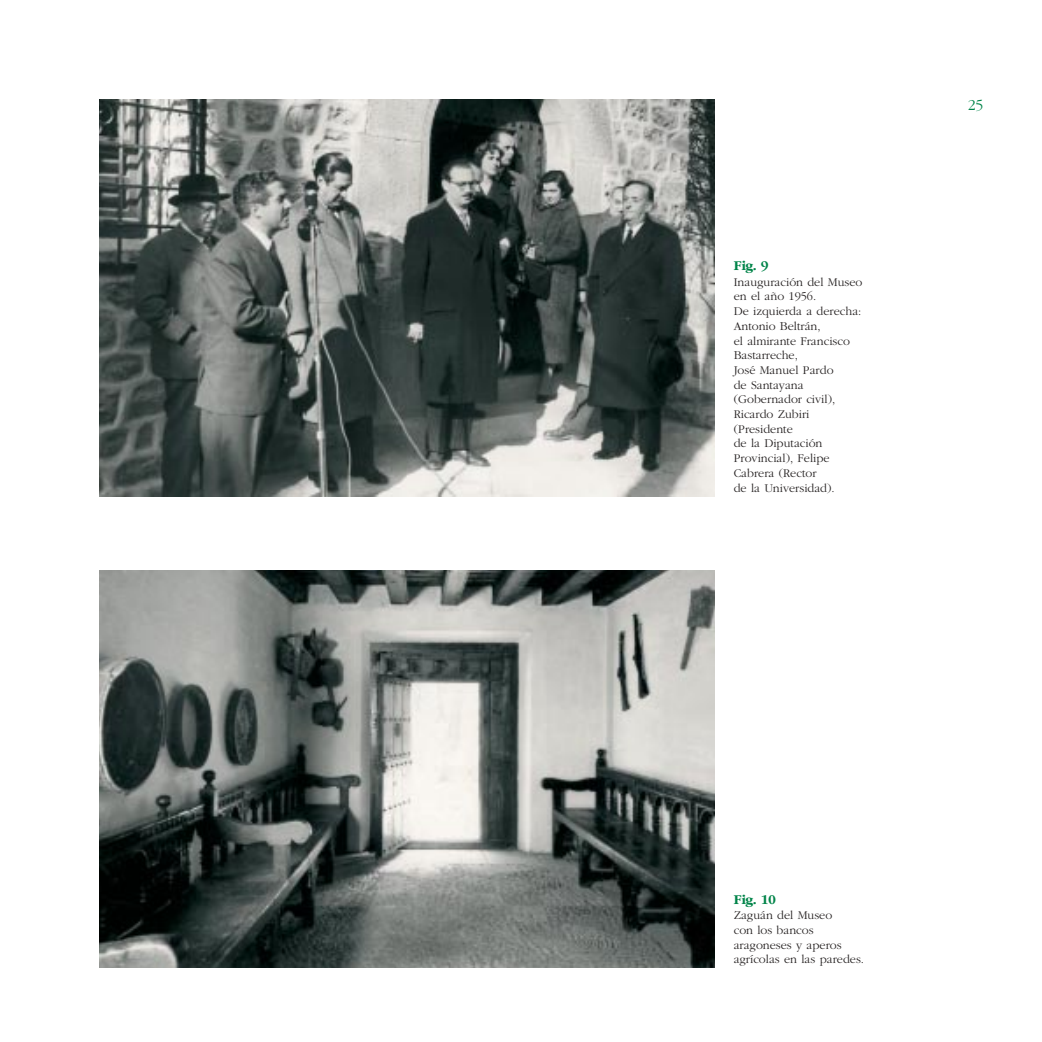
<style>
.page{position:relative;width:1042px;height:1042px;background:#fff}
.page>*{position:absolute;margin:0;border:0;box-sizing:border-box;transform-origin:0 0}
.t1{font:300 15.75px "Garamond";color:#008449}
.t2{font:700 14px "Garamond";letter-spacing:-.015em;color:#008449}
.t3{font:300 12.25px/14.7px "Garamond";color:#231f1f}
</style>
<div class="page">
<img style="left:99px;top:99px;width:615px;height:397px">
<img style="left:99px;top:570px;width:615px;height:397px">
<p class="t2" style="left:733px;top:260px;width:36px">Fig. 9</p>
<p class="t3" style="left:733px;top:275px;width:130px">Inauguración del Museo en el año 1956.<br>De izquierda a derecha:<br>Antonio Beltrán,<br>el almirante Francisco<br>Bastarreche,<br>José Manuel Pardo<br>de Santayana (Gobernador civil),<br>Ricardo Zubiri (Presidente<br>de la Diputación<br>Provincial), Felipe<br>Cabrera (Rector<br>de la Universidad).</p>
<p class="t1" style="left:967px;top:99px;width:17px">25</p>
<p class="t2" style="left:733px;top:893px;width:44px">Fig. 10</p>
<p class="t3" style="left:733px;top:908px;width:132px">Zaguán del Museo<br>con los bancos aragoneses y aperos agrícolas en las paredes.</p>
</div>
